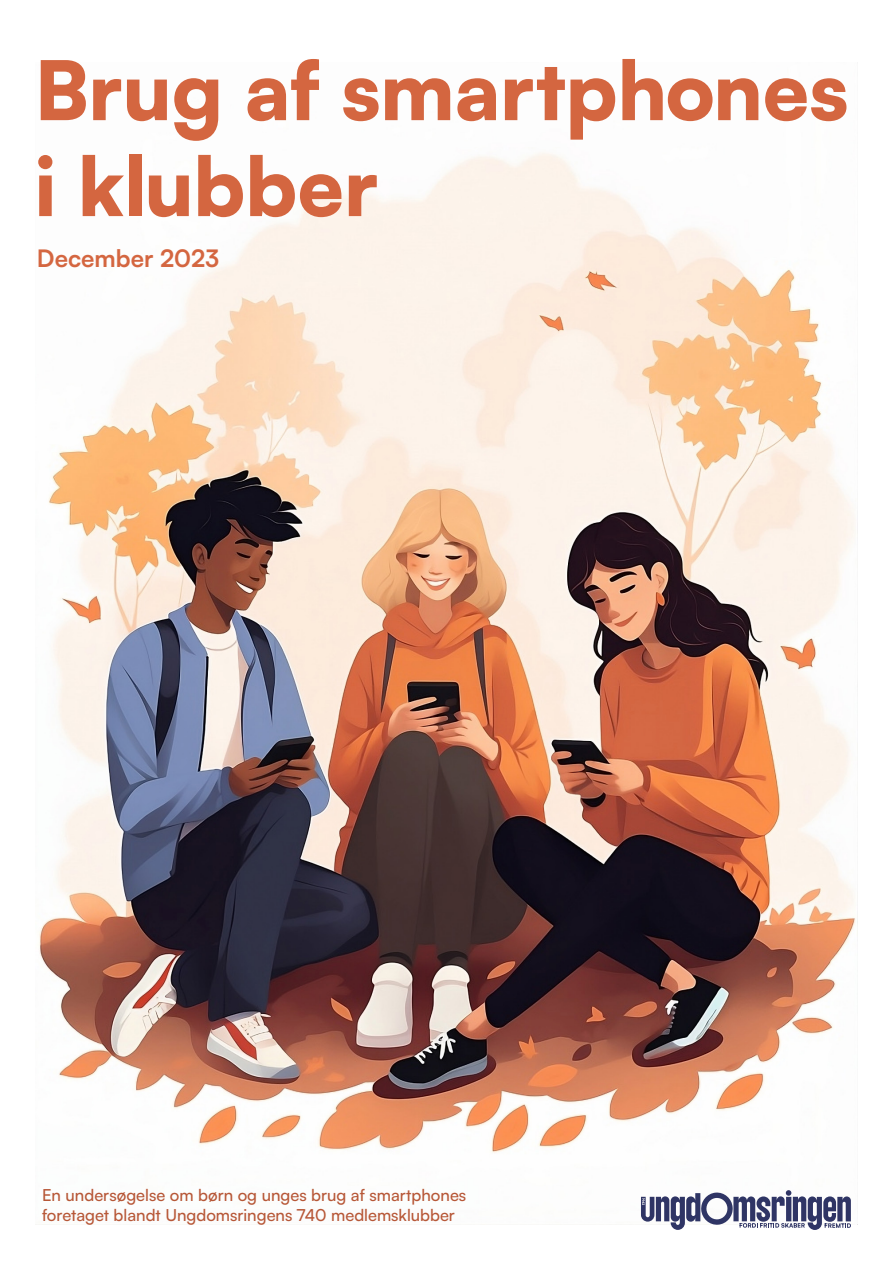
<style>
.page{position:relative;width:893px;height:1263px;background:#fff}
.page>*{position:absolute;margin:0;border:0;box-sizing:border-box;transform-origin:0 0}
.t1{font:900 81.15px/95.8px "Satoshi";color:#d46640}
.t2{font:700 24px "Satoshi";color:#d46640}
.t3{font:500 16.5px/19.5px "Satoshi";color:#b75737}
</style>
<div class="page">
<img style="left:39px;top:152px;width:817px;height:1001px">
<svg style="left:641px;top:1190px;width:210px;height:40px"></svg>
<div style="left:786px;top:1197px;width:5px;height:24px;background:#2f3565"></div>
<p class="t1" style="left:34px;top:37px;width:815px">Brug af smartphones i klubber</p>
<p class="t2" style="left:37px;top:241px;width:184px">December 2023</p>
<p class="t3" style="left:42px;top:1184px;width:426px">En undersøgelse om børn og unges brug af smartphones foretaget blandt Ungdomsringens 740 medlemsklubber</p>
</div>
